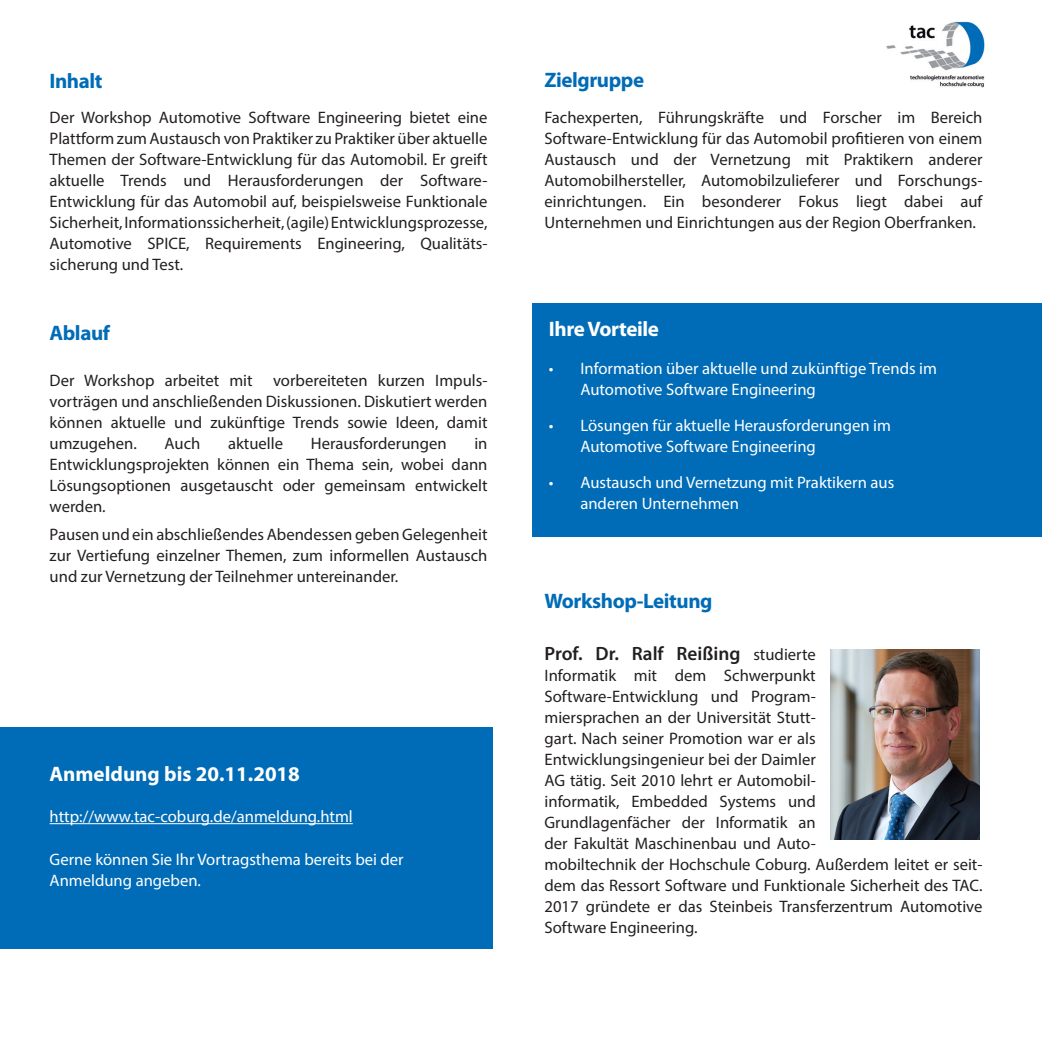
<style>
.page{position:relative;width:1042px;height:1042px;background:#fff}
.page>*{position:absolute;margin:0;border:0;box-sizing:border-box;transform-origin:0 0}
.t1{font:700 21px "Myriad Pro";letter-spacing:-.02em;color:#006cb7}
.t2{font:700 21px "Myriad Pro";color:#fff}
.t3{font:700 21px "Myriad Pro";letter-spacing:-.02em;color:#fff}
.t4{font:600 19.25px "Myriad Pro";color:#231f20}
.t5{font:16.62px/21px "Myriad Pro";color:#231f20;text-align:justify}
.t6{font:16.62px/21px "Myriad Pro";color:#fff}
.s1{font-weight:400;font-size:16.62px}
</style>
<div class="page">
<div style="left:0;top:727px;width:492px;height:221px;background:#006cb7"></div>
<hr style="left:50px;top:823px;width:303px;height:1px;background:#fff">
<img style="left:886px;top:21px;width:99px;height:66px">
<div style="left:532px;top:303px;width:510px;height:234px;background:#006cb7"></div>
<img style="left:830px;top:649px;width:149px;height:190px">
<p class="t1" style="left:49px;top:67px;width:55px">Inhalt</p>
<p class="t5" style="left:50px;top:107px;width:439px">Der Workshop Automotive Software Engineering bietet eine Plattform zum Austausch von Praktiker zu Praktiker über aktuelle Themen der Software-Entwicklung für das Automobil. Er greift aktuelle Trends und Herausforderungen der Software-Entwicklung für das Automobil auf, beispielsweise Funktionale Sicherheit, Informationssicherheit, (agile) Entwicklungsprozesse, Automotive SPICE, Requirements Engineering, Qualitäts&shy;sicherung und Test.</p>
<p class="t1" style="left:50px;top:319px;width:62px">Ablauf</p>
<p class="t5" style="left:50px;top:369px;width:439px">Der Workshop arbeitet mit vorbereiteten kurzen Impuls&shy;vorträgen und anschließenden Diskussionen. Diskutiert werden können aktuelle und zukünftige Trends sowie Ideen, damit umzugehen.</p>
<p class="t5" style="left:165px;top:432px;width:37px">Auch</p>
<p class="t5" style="left:228px;top:432px;width:56px">aktuelle</p>
<p class="t5" style="left:311px;top:432px;width:137px">Herausforderungen</p>
<p class="t5" style="left:50px;top:432px;width:439px;text-indent:425px">in Entwicklungsprojekten können ein Thema sein, wobei dann Lösungsoptionen ausgetauscht oder gemeinsam entwickelt werden.</p>
<p class="t5" style="left:50px;top:524px;width:439px">Pausen und ein abschließendes Abendessen geben Gelegenheit zur Vertiefung einzelner Themen, zum informellen Austausch und zur Vernetzung der Teilnehmer untereinander.</p>
<p class="t2" style="left:50px;top:760px;width:252px">Anmeldung bis 20.11.2018</p>
<p class="t6" style="left:50px;top:805px;width:305px">http://www.tac-coburg.de/anmeldung.html</p>
<p class="t6" style="left:50px;top:849px;width:355px">Gerne können Sie Ihr Vortragsthema bereits bei der<br>Anmeldung angeben.</p>
<p class="t1" style="left:544px;top:67px;width:101px">Zielgruppe</p>
<p class="t5" style="left:544px;top:107px;width:439px">Fachexperten, Führungskräfte und Forscher im Bereich Software-Entwicklung für das Automobil profitieren von einem Austausch und der Vernetzung mit Praktikern anderer Automobilhersteller, Automobilzulieferer und Forschungs&shy;einrichtungen. Ein besonderer Fokus liegt dabei auf Unternehmen und Einrichtungen aus der Region Oberfranken.</p>
<p class="t3" style="left:549px;top:315px;width:111px">Ihre Vorteile</p>
<p class="t6" style="left:580px;top:358px;width:358px;text-indent:-32px">• Information über aktuelle und zukünftige Trends im<br>Automotive Software Engineering</p>
<p class="t6" style="left:580px;top:415px;width:312px;text-indent:-32px">• Lösungen für aktuelle Herausforderungen im<br>Automotive Software Engineering</p>
<p class="t6" style="left:580px;top:472px;width:315px;text-indent:-32px">• Austausch und Vernetzung mit Praktikern aus anderen Unternehmen</p>
<p class="t1" style="left:544px;top:588px;width:169px">Workshop-Leitung</p>
<p class="t4" style="left:544px;top:642px;width:273px">Prof. Dr. Ralf Reißing <span class="s1">studierte</span></p>
<p class="t5" style="left:544px;top:665px;width:439px;text-align:left">Informatik mit dem Schwerpunkt<br>Software-Entwicklung und Program-<br>miersprachen an der Universität Stutt-<br>gart. Nach seiner Promotion war er als<br>Entwicklungsingenieur bei der Daimler<br>AG tätig. Seit 2010 lehrt er Automobil-<br>informatik, Embedded Systems und<br>Grundlagenfächer der Informatik an<br>der Fakultät Maschinenbau und Auto-<br>mobiltechnik der Hochschule Coburg. Außerdem leitet er seit&shy;dem das Ressort Software und Funktionale Sicherheit des TAC.<br>2017 gründete er das Steinbeis Transferzentrum Automotive Software Engineering.</p>
</div>
